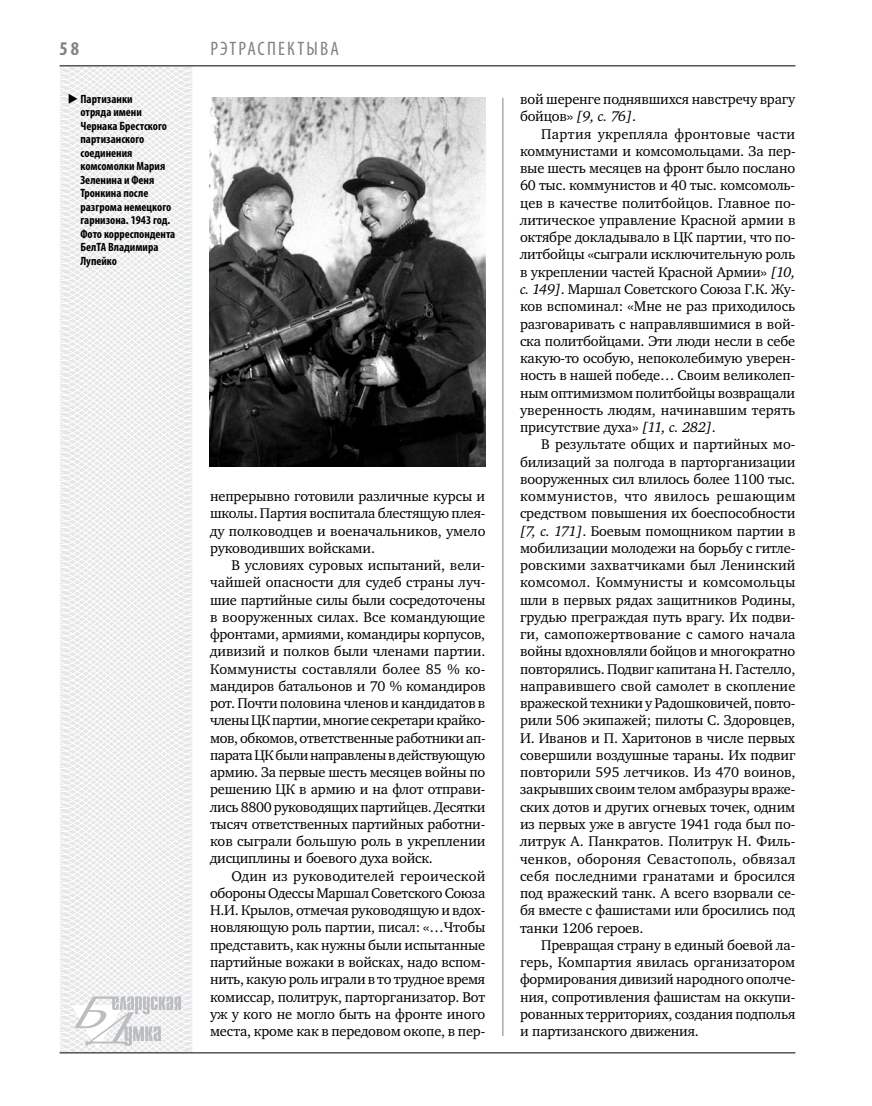
<style>
.page{position:relative;width:872px;height:1106px;background:#fff}
.page>*{position:absolute;margin:0;border:0;box-sizing:border-box;transform-origin:0 0}
.t1{font:condensed 19.5px "Myriad Pro";color:#808285}
.t2{font:700 condensed 19.5px "Myriad Pro";color:#808285}
.t3{font:14.4px/17.2px "Charter C";letter-spacing:-.01em;color:#000;text-align:justify}
.t4{font:700 condensed 12px/13.5px "Myriad Pro";color:#000}
.s1{font-style:italic}
</style>
<div class="page">
<svg style="left:59px;top:65px;width:192px;height:989px"></svg>
<hr style="left:502px;top:98px;width:1px;height:938px;background:#808285">
<hr style="left:60px;top:1052px;width:735px;height:1px;background:#000">
<svg style="left:71px;top:996px;width:110px;height:53px"></svg>
<hr style="left:60px;top:65px;width:735px;height:1px;background:#000">
<img style="left:209px;top:97px;width:276px;height:369px">
<h1 class="t2" style="left:60px;top:37px;width:21px">58</h1>
<p class="t4" style="left:80px;top:92px;width:96px;text-indent:-13px">◆ Партизанки<br>отряда имени<br>Чернака Брестского партизанского соединения комсомолки Мария<br>Зеленина и Феня<br>Тронкина после разгрома немецкого гарнизона. 1943 год.<br>Фото корреспондента<br>БелТА Владимира<br>Лупейко</p>
<h1 class="t1" style="left:210px;top:37px;width:130px">Рэтрасп ектыва</h1>
<p class="t3" style="left:210px;top:487px;width:277px">непрерывно готовили различные курсы и школы. Партия воспитала блестящую плея&shy;ду полководцев и военачальников, умело руководивших войсками.</p>
<p class="t3" style="left:210px;top:556px;width:277px;text-indent:21px">В условиях суровых испытаний, вели&shy;чайшей опасности для судеб страны луч&shy;шие партийные силы были сосредоточены в вооруженных силах. Все командующие фронтами, армиями, командиры корпусов, дивизий и полков были членами партии.<br>Коммунисты составляли более 85 % ко&shy;мандиров батальонов и 70 % командиров рот. Почти половина членов и кандидатов в члены ЦК партии, многие секретари крайко&shy;мов, обкомов, ответственные работники ап&shy;парата ЦК были направлены в действующую армию. За первые шесть месяцев войны по решению ЦК в армию и на флот отправи&shy;лись 8800 руководящих партийцев. Десятки тысяч ответственных партийных работни&shy;ков сыграли большую роль в укреплении дисциплины и боевого духа войск.</p>
<p class="t3" style="left:210px;top:867px;width:277px;text-indent:21px">Один из руководителей героической обороны Одессы Маршал Советского Союза Н.И. Крылов, отмечая руководящую и вдох&shy;новляющую роль партии, писал: «…Чтобы представить, как нужны были испытанные партийные вожаки в войсках, надо вспом&shy;нить, какую роль играли в то трудное время комиссар, политрук, парторганизатор. Вот уж у кого не могло быть на фронте иного места, кроме как в передовом окопе, в пер-</p>
<p class="t3" style="left:520px;top:91px;width:277px">вой шеренге поднявшихся навстречу врагу бойцов» <span class="s1">[9, с. 76]</span>.</p>
<p class="t3" style="left:520px;top:125px;width:277px;text-indent:21px">Партия укрепляла фронтовые части коммунистами и комсомольцами. За пер&shy;вые шесть месяцев на фронт было послано 60 тыс. коммунистов и 40 тыс. комсомоль&shy;цев в качестве политбойцов. Главное по&shy;литическое управление Красной армии в октябре докладывало в ЦК партии, что по&shy;литбойцы «сыграли исключительную роль в укреплении частей Красной Армии» <span class="s1">[10, с. 149]</span>. Маршал Советского Союза Г.К. Жу&shy;ков вспоминал: «Мне не раз приходилось разговаривать с направлявшимися в вой&shy;ска политбойцами. Эти люди несли в себе какую-то особую, непоколебимую уверен&shy;ность в нашей победе… Своим великолеп&shy;ным оптимизмом политбойцы возвращали уверенность людям, начинавшим терять присутствие духа» <span class="s1">[11, с. 282]</span>.</p>
<p class="t3" style="left:520px;top:436px;width:277px;text-indent:21px">В результате общих и партийных мо&shy;билизаций за полгода в парторганизации вооруженных сил влилось более 1100 тыс. коммунистов, что явилось решающим средством повышения их боеспособности <span class="s1">[7, с. 171]</span>. Боевым помощником партии в мобилизации молодежи на борьбу с гитле&shy;ровскими захватчиками был Ленинский комсомол. Коммунисты и комсомольцы шли в первых рядах защитников Родины, грудью преграждая путь врагу. Их подви&shy;ги, самопожертвование с самого начала войны вдохновляли бойцов и многократно повторялись. Подвиг капитана Н. Гастелло, направившего свой самолет в скопление вражеской техники у Радошковичей, повто&shy;рили 506 экипажей; пилоты С. Здоровцев, И. Иванов и П. Харитонов в числе первых совершили воздушные тараны. Их подвиг повторили 595 летчиков. Из 470 воинов, закрывших своим телом амбразуры враже&shy;ских дотов и других огневых точек, одним из первых уже в августе 1941 года был по&shy;литрук А. Панкратов. Политрук Н. Филь&shy;ченков, обороняя Севастополь, обвязал себя последними гранатами и бросился под вражеский танк. А всего взорвали се&shy;бя вместе с фашистами или бросились под танки 1206 героев.</p>
<p class="t3" style="left:520px;top:936px;width:277px;text-indent:21px">Превращая страну в единый боевой ла&shy;герь, Компартия явилась организатором формирования дивизий народного ополче&shy;ния, сопротивления фашистам на оккупи&shy;рованных территориях, создания подполья и партизанского движения.</p>
</div>
